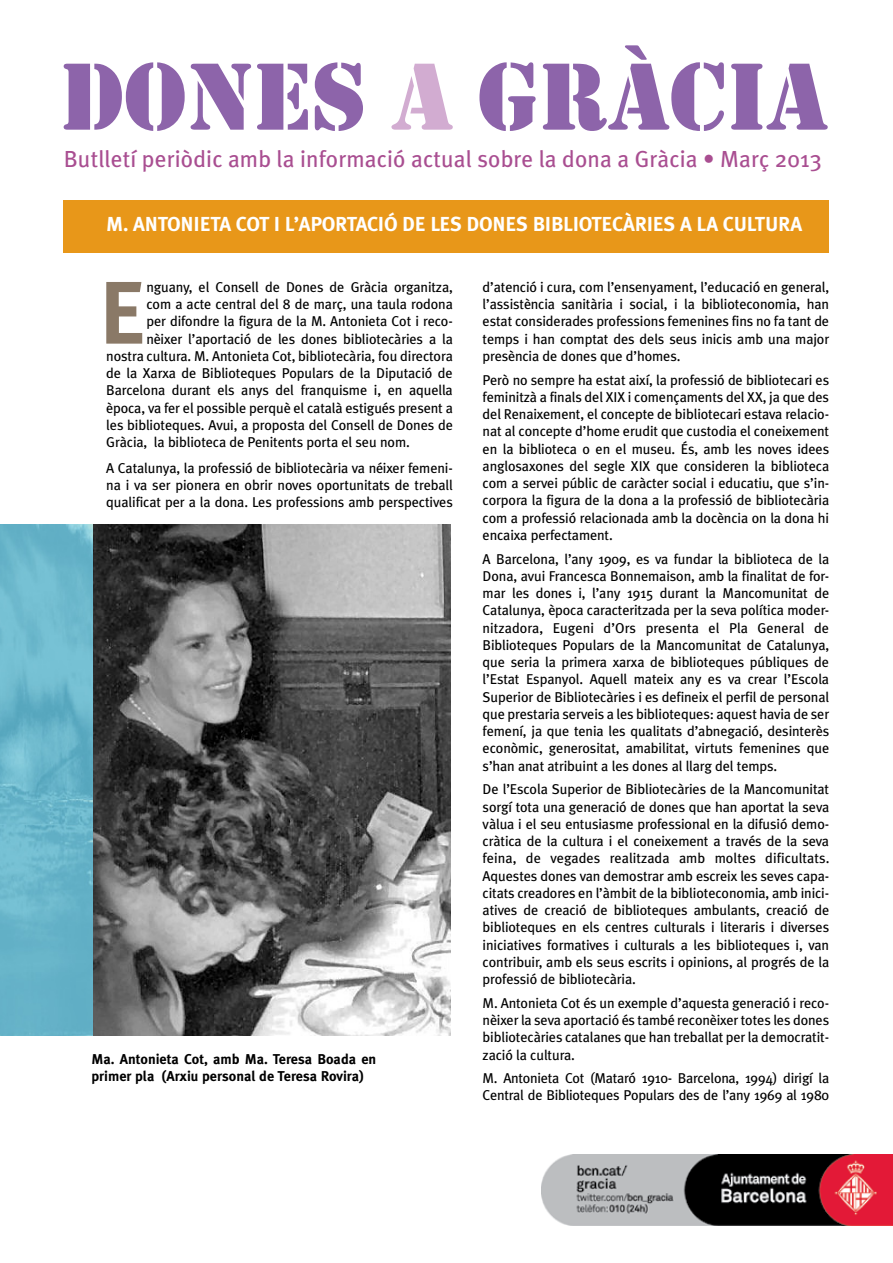
<style>
.page{position:relative;width:893px;height:1263px;background:#fff}
.page>*{position:absolute;margin:0;border:0;box-sizing:border-box;transform-origin:0 0}
.t1{font:99px "Stencil";color:#8d64aa}
.t2{font:700 88.65px "Meta Plus";color:#8a7967}
.t3{font:23.25px "Meta Plus";letter-spacing:.005em;color:#a94e91}
.t4{font:700 20.25px "Meta Plus";letter-spacing:-.01em;color:#fff}
.t5{font:14.25px/17.2px "Meta Plus";letter-spacing:-.01em;color:#000;text-align:justify}
.t6{font:700 14.25px/17.1px "Meta Plus";color:#000}
.s1{color:#d2acd1}
</style>
<div class="page">
<div style="left:64px;top:200px;width:765px;height:52px;background:#e89719"></div>
<img style="left:541px;top:1155px;width:352px;height:71px">
<img style="left:93px;top:524px;width:358px;height:511px">
<img style="left:0;top:524px;width:93px;height:511px">
<h1 class="t1" style="left:60px;top:40px;width:769px">DONES <span class="s1">A</span> GRÀCIA</h1>
<h3 class="t3" style="left:64px;top:145px;width:760px">Butlletí periòdic amb la informació actual sobre la dona a Gràcia • Març 2013</h3>
<h3 class="t4" style="left:106px;top:212px;width:697px">M. ANTONIETA COT I L’APORTACIÓ DE LES DONES BIBLIOTECÀRIES A LA CULTURA</h3>
<h2 class="t2" style="left:99px;top:262px;width:49px">E</h2>
<p class="t5" style="left:146px;top:278px;width:308px">nguany, el Consell de Dones de Gràcia organitza,</p>
<p class="t5" style="left:146px;top:295px;width:308px">com a acte central del 8 de març, una taula rodona</p>
<p class="t5" style="left:146px;top:313px;width:308px">per difondre la figura de la M. Antonieta Cot i reco-</p>
<p class="t5" style="left:146px;top:330px;width:308px">nèixer l’aportació de les dones bibliotecàries a la</p>
<p class="t5" style="left:106px;top:347px;width:348px">nostra cultura. M. Antonieta Cot, bibliotecària, fou directora</p>
<p class="t5" style="left:106px;top:364px;width:348px">de la Xarxa de Biblioteques Populars de la Diputació de</p>
<p class="t5" style="left:106px;top:382px;width:348px">Barcelona durant els anys del franquisme i, en aquella</p>
<p class="t5" style="left:106px;top:399px;width:348px">època, va fer el possible perquè el català estigués present a</p>
<p class="t5" style="left:106px;top:416px;width:348px">les biblioteques. Avui, a proposta del Consell de Dones de</p>
<p class="t5" style="left:106px;top:433px;width:305px">Gràcia, la biblioteca de Penitents porta el seu nom.</p>
<p class="t5" style="left:106px;top:459px;width:348px">A Catalunya, la professió de bibliotecària va néixer femeni&shy;na i va ser pionera en obrir noves oportunitats de treball qualificat per a la dona. Les professions amb perspectives</p>
<p class="t6" style="left:91px;top:1051px;width:286px">Ma. Antonieta Cot, amb Ma. Teresa Boada en primer pla (Arxiu personal de Teresa Rovira)</p>
<p class="t5" style="left:483px;top:278px;width:348px">d’atenció i cura, com l’ensenyament, l’educació en general, l’assistència sanitària i social, i la biblioteconomia, han estat considerades professions femenines fins no fa tant de temps i han comptat des dels seus inicis amb una major presència de dones que d’homes.</p>
<p class="t5" style="left:483px;top:371px;width:348px">Però no sempre ha estat així, la professió de bibliotecari es feminitzà a finals del XIX i començaments del XX, ja que des del Renaixement, el concepte de bibliotecari estava relacio&shy;nat al concepte d’home erudit que custodia el coneixement en la biblioteca o en el museu. És, amb les noves idees anglosaxones del segle XIX que consideren la biblioteca com a servei públic de caràcter social i educatiu, que s’in&shy;corpora la figura de la dona a la professió de bibliotecària com a professió relacionada amb la docència on la dona hi encaixa perfectament.</p>
<p class="t5" style="left:483px;top:550px;width:348px">A Barcelona, l’any 1909, es va fundar la biblioteca de la Dona, avui Francesca Bonnemaison, amb la finalitat de for&shy;mar les dones i, l’any 1915 durant la Mancomunitat de Catalunya, època caracteritzada per la seva política moder&shy;nitzadora, Eugeni d’Ors presenta el Pla General de Biblioteques Populars de la Mancomunitat de Catalunya, que seria la primera xarxa de biblioteques públiques de l’Estat Espanyol. Aquell mateix any es va crear l’Escola Superior de Bibliotecàries i es defineix el perfil de personal que prestaria serveis a les biblioteques: aquest havia de ser femení, ja que tenia les qualitats d’abnegació, desinterès econòmic, generositat, amabilitat, virtuts femenines que s’han anat atribuint a les dones al llarg del temps.</p>
<p class="t5" style="left:483px;top:781px;width:348px">De l’Escola Superior de Bibliotecàries de la Mancomunitat sorgí tota una generació de dones que han aportat la seva vàlua i el seu entusiasme professional en la difusió demo&shy;cràtica de la cultura i el coneixement a través de la seva feina, de vegades realitzada amb moltes dificultats.<br>Aquestes dones van demostrar amb escreix les seves capa&shy;citats creadores en l’àmbit de la biblioteconomia, amb inici&shy;atives de creació de biblioteques ambulants, creació de biblioteques en els centres culturals i literaris i diverses iniciatives formatives i culturals a les biblioteques i, van contribuir, amb els seus escrits i opinions, al progrés de la professió de bibliotecària.</p>
<p class="t5" style="left:483px;top:994px;width:348px">M. Antonieta Cot és un exemple d’aquesta generació i reco&shy;nèixer la seva aportació és també reconèixer totes les dones bibliotecàries catalanes que han treballat per la democratit&shy;zació la cultura.</p>
<p class="t5" style="left:483px;top:1069px;width:348px">M. Antonieta Cot (Mataró 1910- Barcelona, 1994) dirigí la<br>Central de Biblioteques Populars des de l’any 1969 al 1980</p>
</div>
